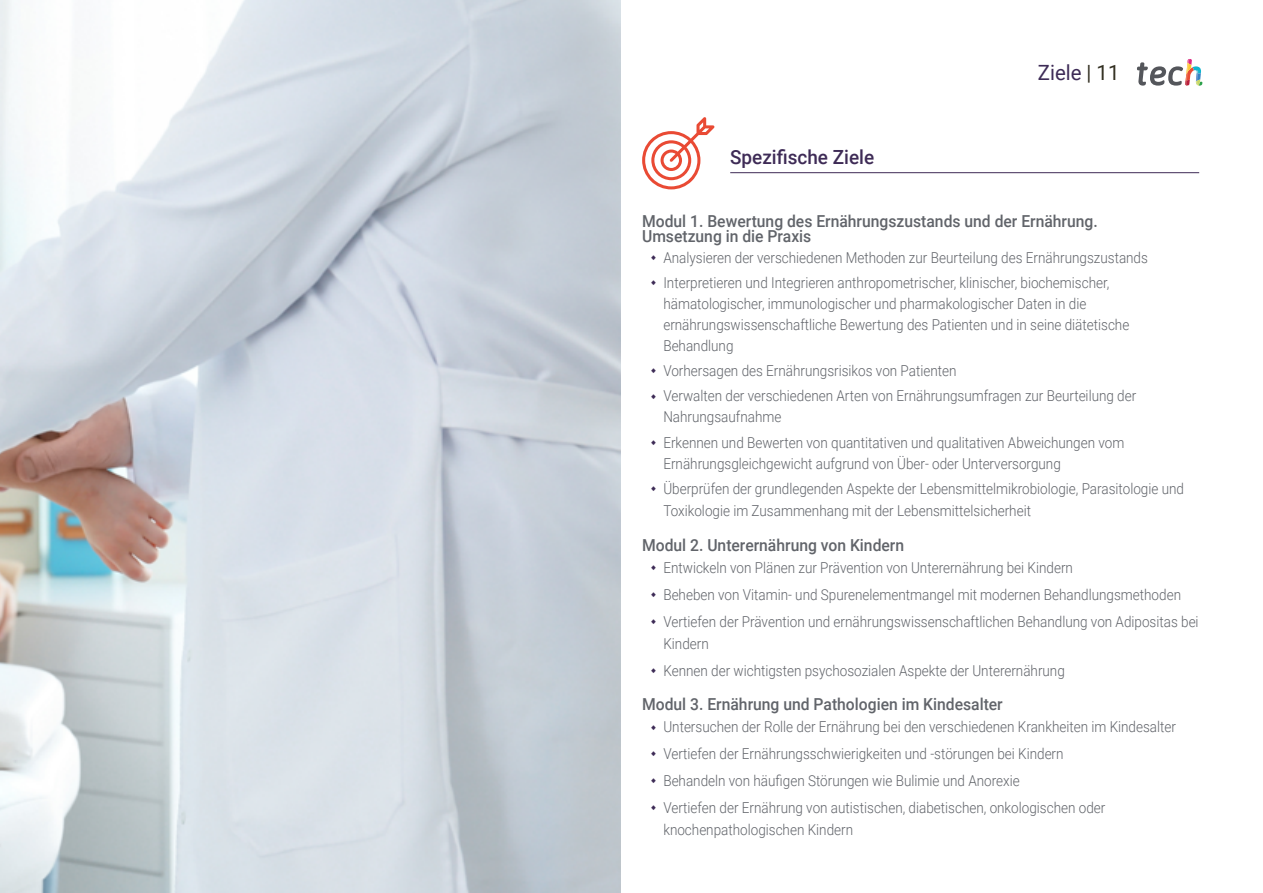
<style>
.page{position:relative;width:1263px;height:893px;background:#fff}
.page>*{position:absolute;margin:0;border:0;box-sizing:border-box;transform-origin:0 0}
.t1{font:21px "Roboto";color:#3d2b56}
.t2{font:500 19.5px "Roboto";color:#3e2b56}
.t3{font:500 16.5px/15px "Roboto";color:#61646a;scale:.95 1}
.t4{font:300 15px/26.7px "Roboto";color:#61646a;scale:.9 1}
.s1{color:#312e20}
</style>
<div class="page">
<svg style="left:1137px;top:59px;width:65px;height:27px"></svg>
<img style="left:0;top:0;width:621px;height:893px">
<hr style="left:730px;top:172px;width:469px;height:1px;background:#3e2b56">
<svg style="left:642px;top:117px;width:72px;height:72px"></svg>
<h2 class="t2" style="left:730px;top:144px;width:145px">Spezifische Ziele</h2>
<h1 class="t1" style="left:1038px;top:57px;width:83px">Ziele <span class="s1">| 11</span></h1>
<p class="t3" style="left:642px;top:213px;width:481px">Modul 1. Bewertung des Ernährungszustands und der Ernährung.<br>Umsetzung in die Praxis</p>
<p class="t4" style="left:663px;top:244px;width:540px;line-height:25.2px">Analysieren der verschiedenen Methoden zur Beurteilung des Ernährungszustands<br>Interpretieren und Integrieren anthropometrischer, klinischer, biochemischer,</p>
<p class="t4" style="left:663px;top:292px;width:519px;line-height:21px">hämatologischer, immunologischer und pharmakologischer Daten in die ernährungswissenschaftliche Bewertung des Patienten und in seine diätetische<br>Behandlung</p>
<p class="t4" style="left:663px;top:358px;width:527px;line-height:25.2px">Vorhersagen des Ernährungsrisikos von Patienten<br>Verwalten der verschiedenen Arten von Ernährungsumfragen zur Beurteilung der</p>
<p class="t4" style="left:663px;top:404px;width:514px;line-height:25.2px">Nahrungsaufnahme<br>Erkennen und Bewerten von quantitativen und qualitativen Abweichungen vom</p>
<p class="t4" style="left:663px;top:450px;width:580px;line-height:25.2px">Ernährungsgleichgewicht aufgrund von Über- oder Unterversorgung<br>Überprüfen der grundlegenden Aspekte der Lebensmittelmikrobiologie, Parasitologie und</p>
<p class="t4" style="left:663px;top:497px;width:410px">Toxikologie im Zusammenhang mit der Lebensmittelsicherheit</p>
<p class="t3" style="left:642px;top:537px;width:277px">Modul 2. Unterernährung von Kindern</p>
<p class="t4" style="left:663px;top:554px;width:596px">Entwickeln von Plänen zur Prävention von Unterernährung bei Kindern<br>Beheben von Vitamin- und Spurenelementmangel mit modernen Behandlungsmethoden<br>Vertiefen der Prävention und ernährungswissenschaftlichen Behandlung von Adipositas bei</p>
<p class="t4" style="left:663px;top:630px;width:448px">Kindern<br>Kennen der wichtigsten psychosozialen Aspekte der Unterernährung</p>
<p class="t3" style="left:642px;top:696px;width:381px">Modul 3. Ernährung und Pathologien im Kindesalter</p>
<p class="t4" style="left:663px;top:713px;width:571px">Untersuchen der Rolle der Ernährung bei den verschiedenen Krankheiten im Kindesalter Vertiefen der Ernährungsschwierigkeiten und -störungen bei Kindern<br>Behandeln von häufigen Störungen wie Bulimie und Anorexie<br>Vertiefen der Ernährung von autistischen, diabetischen, onkologischen oder</p>
<p class="t4" style="left:663px;top:816px;width:212px">knochenpathologischen Kindern</p>
</div>
